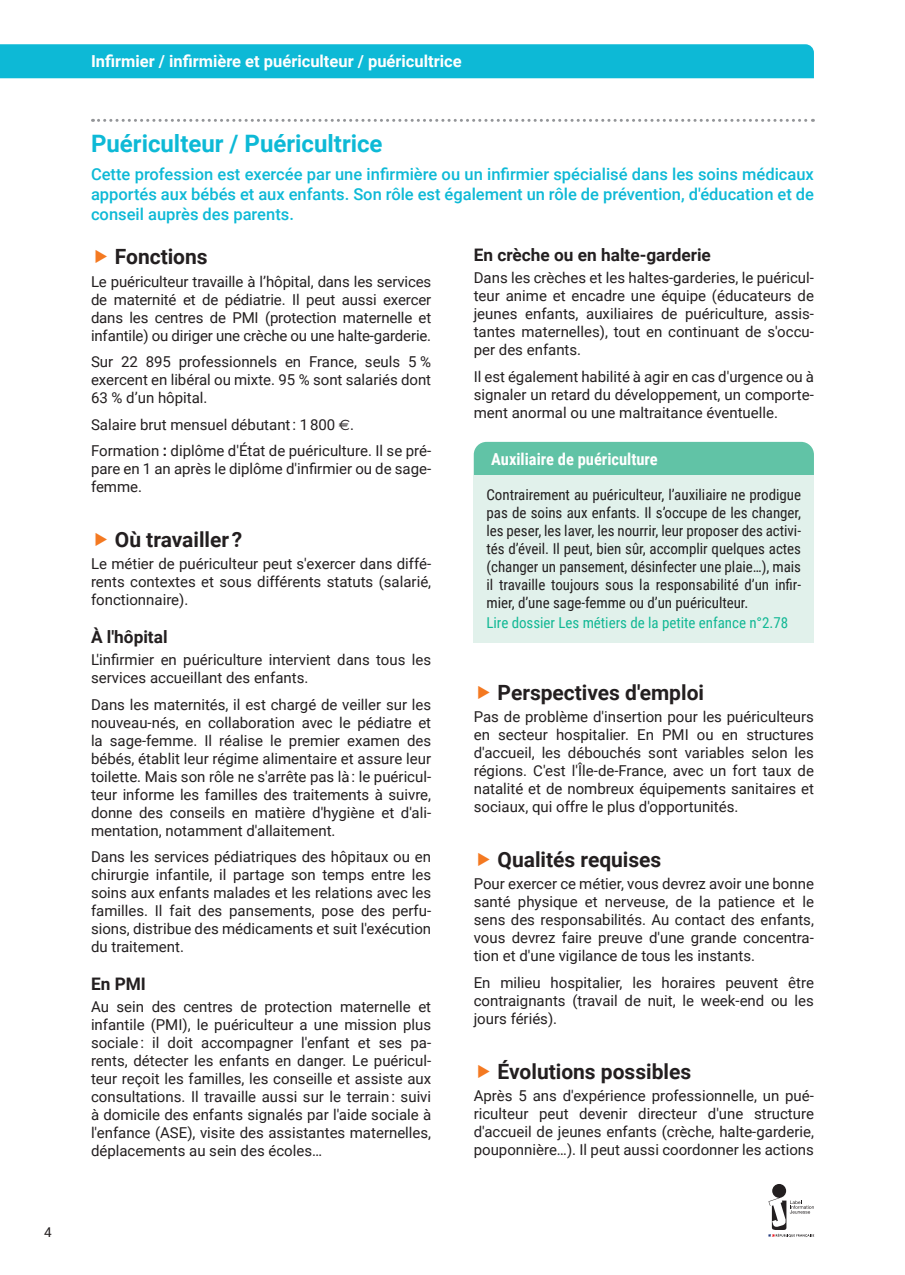
<style>
.page{position:relative;width:905px;height:1275px;background:#fff}
.page>*{position:absolute;margin:0;border:0;box-sizing:border-box;transform-origin:0 0}
.t1{font:700 24px "Roboto";color:#0db9d6}
.t2{font:700 21px "Roboto";color:#231f20}
.t3{font:700 17.25px "Roboto";color:#231f20}
.t4{font:500 16.5px/19.8px "Roboto";color:#0db9d6;text-align:justify}
.t5{font:700 16.5px "Roboto";color:#fff}
.t6{font:700 16.5px "Roboto Condensed";color:#fff}
.t7{font:15px/18px "Roboto";color:#231f20;text-align:justify}
.t8{font:15px/18px "Roboto Condensed";letter-spacing:-.005em;color:#231f20;text-align:justify}
.t9{font:15px "Roboto Condensed";letter-spacing:-.005em;color:#12b895}
.t10{font:13.5px "Roboto";color:#231f20}
.s1{font-family:"Euro Sans"}
.s2{font-weight:700}
</style>
<div class="page">
<div style="left:0;top:44px;width:814px;height:34px;background:#0db9d6"></div>
<svg style="left:768px;top:1184px;width:46px;height:53px"></svg>
<svg style="left:92px;top:119px;width:721px;height:3px"></svg>
<div style="left:474px;top:442px;width:340px;height:34px;background:#61c3a6"></div>
<div style="left:474px;top:476px;width:340px;height:167px;background:#e1f1eb"></div>
<p class="t10" style="left:44px;top:1223px;width:9px">4</p>
<p class="t5" style="left:91px;top:50px;width:372px">Infirmier / infirmière et puériculteur / puéricultrice</p>
<h1 class="t1" style="left:91px;top:126px;width:293px">Puériculteur / Puéricultrice</h1>
<p class="t4" style="left:91px;top:164px;width:724px">Cette profession est exercée par une infirmière ou un infirmier spécialisé dans les soins médicaux apportés aux bébés et aux enfants. Son rôle est également un rôle de prévention, d'éducation et de conseil auprès des parents.</p>
<h2 class="t2" style="left:115px;top:242px;width:94px">Fonctions</h2>
<p class="t7" style="left:91px;top:272px;width:342px">Le puériculteur travaille à l’hôpital, dans les services de maternité et de pédiatrie. Il peut aussi exercer dans les centres de PMI (protection maternelle et infantile) ou diriger une crèche ou une halte-garderie.</p>
<p class="t7" style="left:91px;top:352px;width:342px">Sur 22 895 professionnels en France, seuls 5 % exercent en libéral ou mixte. 95 % sont salariés dont 63 % d’un hôpital.</p>
<p class="t7" style="left:91px;top:410px;width:342px;line-height:26.5px">Salaire brut mensuel débutant : 1 800 <span class="s1">€</span>.<br>Formation <span class="s2">:</span> diplôme d'État de puériculture. Il se pré-</p>
<p class="t7" style="left:91px;top:459px;width:342px">pare en 1 an après le diplôme d'infirmier ou de sage&shy;femme.</p>
<h2 class="t2" style="left:115px;top:525px;width:129px">Où travailler ?</h2>
<p class="t7" style="left:91px;top:554px;width:342px">Le métier de puériculteur peut s'exercer dans diffé&shy;rents contextes et sous différents statuts (salarié, fonctionnaire).</p>
<p class="t3" style="left:91px;top:625px;width:78px">À l'hôpital</p>
<p class="t7" style="left:91px;top:650px;width:342px">L'infirmier en puériculture intervient dans tous les services accueillant des enfants.</p>
<p class="t7" style="left:91px;top:695px;width:342px">Dans les maternités, il est chargé de veiller sur les nouveau-nés, en collaboration avec le pédiatre et la sage-femme. Il réalise le premier examen des bébés, établit leur régime alimentaire et assure leur toilette. Mais son rôle ne s'arrête pas là : le puéricul&shy;teur informe les familles des traitements à suivre, donne des conseils en matière d'hygiène et d'ali&shy;mentation, notamment d'allaitement.</p>
<p class="t7" style="left:91px;top:847px;width:342px">Dans les services pédiatriques des hôpitaux ou en chirurgie infantile, il partage son temps entre les soins aux enfants malades et les relations avec les familles. Il fait des pansements, pose des perfu&shy;sions, distribue des médicaments et suit l'exécution du traitement.</p>
<p class="t3" style="left:91px;top:972px;width:56px">En PMI</p>
<p class="t7" style="left:91px;top:997px;width:342px">Au sein des centres de protection maternelle et infantile (PMI), le puériculteur a une mission plus sociale : il doit accompagner l'enfant et ses pa&shy;rents, détecter les enfants en danger. Le puéricul&shy;teur reçoit les familles, les conseille et assiste aux consultations. Il travaille aussi sur le terrain : suivi à domicile des enfants signalés par l'aide sociale à l'enfance (ASE), visite des assistantes maternelles, déplacements au sein des écoles…</p>
<p class="t3" style="left:474px;top:243px;width:239px">En crèche ou en halte-garderie</p>
<p class="t7" style="left:474px;top:269px;width:342px">Dans les crèches et les haltes-garderies, le puéricul&shy;teur anime et encadre une équipe (éducateurs de jeunes enfants, auxiliaires de puériculture, assis&shy;tantes maternelles), tout en continuant de s'occu&shy;per des enfants.</p>
<p class="t7" style="left:474px;top:367px;width:342px">Il est également habilité à agir en cas d'urgence ou à signaler un retard du développement, un comporte&shy;ment anormal ou une maltraitance éventuelle.</p>
<p class="t6" style="left:491px;top:448px;width:168px">Auxiliaire de puériculture</p>
<p class="t8" style="left:486px;top:485px;width:316px">Contrairement au puériculteur, l’auxiliaire ne prodigue pas de soins aux enfants. Il s’occupe de les changer, les peser, les laver, les nourrir, leur proposer des activi&shy;tés d’éveil. Il peut, bien sûr, accomplir quelques actes (changer un pansement, désinfecter une plaie…), mais il travaille toujours sous la responsabilité d’un infir&shy;mier, d’une sage-femme ou d’un puériculteur.</p>
<p class="t9" style="left:486px;top:612px;width:303px">Lire dossier Les métiers de la petite enfance n°2.78</p>
<h2 class="t2" style="left:498px;top:677px;width:208px">Perspectives d'emploi</h2>
<p class="t7" style="left:474px;top:707px;width:342px">Pas de problème d'insertion pour les puériculteurs en secteur hospitalier. En PMI ou en structures d'accueil, les débouchés sont variables selon les régions. C'est l'Île-de-France, avec un fort taux de natalité et de nombreux équipements sanitaires et sociaux, qui offre le plus d'opportunités.</p>
<h2 class="t2" style="left:498px;top:845px;width:165px">Qualités requises</h2>
<p class="t7" style="left:474px;top:874px;width:342px">Pour exercer ce métier, vous devrez avoir une bonne santé physique et nerveuse, de la patience et le sens des responsabilités. Au contact des enfants, vous devrez faire preuve d'une grande concentra&shy;tion et d'une vigilance de tous les instants.</p>
<p class="t7" style="left:474px;top:973px;width:342px">En milieu hospitalier, les horaires peuvent être contraignants (travail de nuit, le week-end ou les jours fériés).</p>
<h2 class="t2" style="left:498px;top:1056px;width:195px">Évolutions possibles</h2>
<p class="t7" style="left:474px;top:1086px;width:342px">Après 5 ans d'expérience professionnelle, un pué&shy;riculteur peut devenir directeur d'une structure d'accueil de jeunes enfants (crèche, halte-garderie, pouponnière…). Il peut aussi coordonner les actions</p>
</div>
